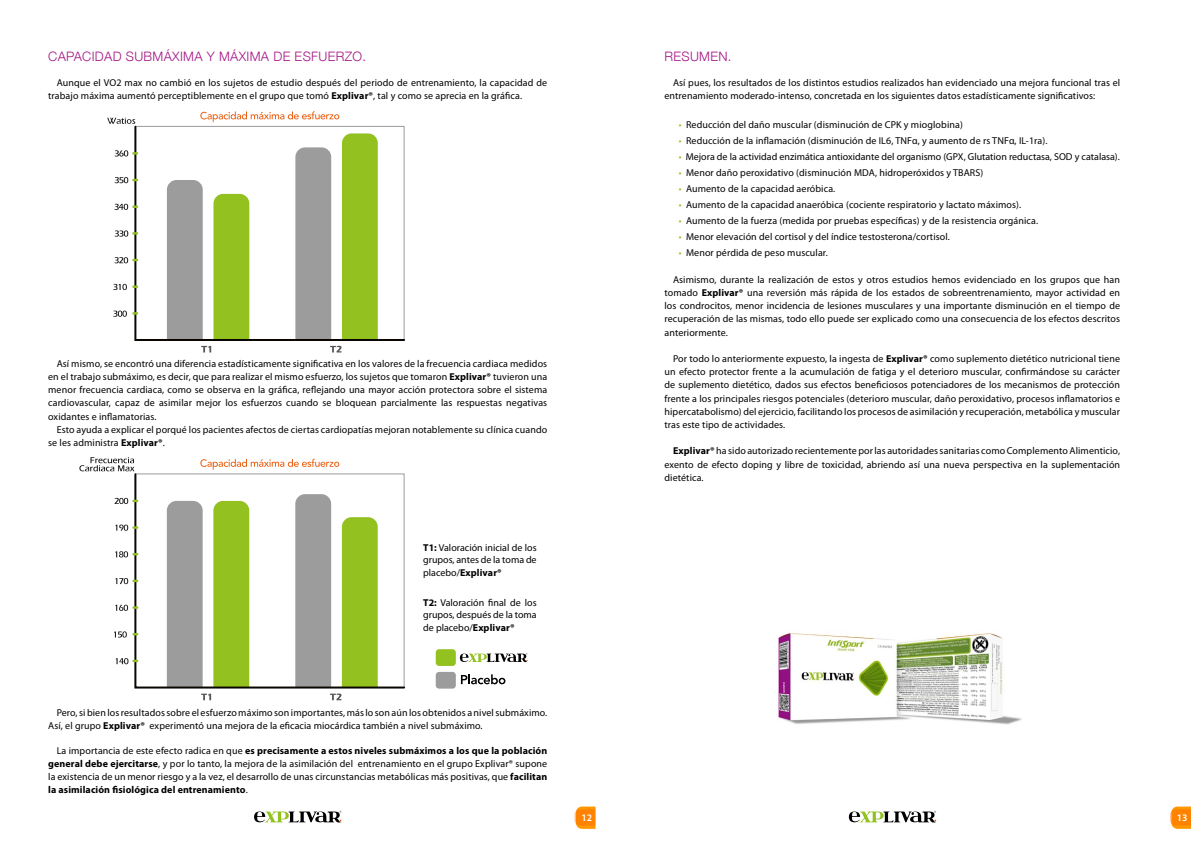
<style>
.page{position:relative;width:1191px;height:842px;background:#fff}
.page>*{position:absolute;margin:0;border:0;box-sizing:border-box;transform-origin:0 0}
.t1{font:300 13px "Helvetica Neue";letter-spacing:.025em;color:#a41586}
.t2{font:10px/13.2px "Myriad Pro";letter-spacing:.01em;color:#000}
.t3{font:700 10px "Myriad Pro";letter-spacing:.01em;color:#000}
.t4{font:600 10px "Myriad Pro";color:#fff}
.s1{font-weight:700}
.s2{font-weight:400}
.s3{color:#92c120}
</style>
<div class="page">
<svg style="left:107px;top:118px;width:28px;height:6px"></svg>
<svg style="left:330px;top:346px;width:11px;height:6px"></svg>
<svg style="left:201px;top:346px;width:10px;height:6px"></svg>
<svg style="left:200px;top:111px;width:139px;height:11px"></svg>
<svg style="left:134px;top:125px;width:271px;height:216px"></svg>
<svg style="left:113px;top:311px;width:14px;height:6px"></svg>
<svg style="left:113px;top:284px;width:14px;height:6px"></svg>
<svg style="left:133px;top:312px;width:4px;height:3px"></svg>
<svg style="left:133px;top:285px;width:4px;height:3px"></svg>
<svg style="left:114px;top:257px;width:23px;height:6px"></svg>
<svg style="left:115px;top:230px;width:22px;height:7px"></svg>
<svg style="left:115px;top:177px;width:22px;height:6px"></svg>
<svg style="left:114px;top:204px;width:23px;height:6px"></svg>
<svg style="left:115px;top:150px;width:22px;height:7px"></svg>
<svg style="left:79px;top:457px;width:55px;height:14px"></svg>
<svg style="left:201px;top:694px;width:10px;height:6px"></svg>
<svg style="left:200px;top:459px;width:139px;height:11px"></svg>
<svg style="left:133px;top:473px;width:272px;height:216px"></svg>
<svg style="left:114px;top:631px;width:13px;height:7px"></svg>
<svg style="left:116px;top:658px;width:21px;height:6px"></svg>
<svg style="left:115px;top:605px;width:22px;height:6px"></svg>
<svg style="left:116px;top:578px;width:21px;height:6px"></svg>
<svg style="left:116px;top:524px;width:21px;height:7px"></svg>
<svg style="left:115px;top:551px;width:22px;height:6px"></svg>
<svg style="left:115px;top:498px;width:22px;height:6px"></svg>
<svg style="left:849px;top:811px;width:87px;height:11px"></svg>
<svg style="left:254px;top:811px;width:87px;height:11px"></svg>
<img style="left:778px;top:633px;width:244px;height:92px">
<svg style="left:574px;top:806px;width:21px;height:23px"></svg>
<svg style="left:1170px;top:806px;width:21px;height:23px"></svg>
<div style="left:436px;top:649px;width:20px;height:17px;background:#92c120;border-radius:3px"></div>
<svg style="left:460px;top:653px;width:67px;height:9px"></svg>
<div style="left:436px;top:672px;width:20px;height:17px;background:#9c9c9c;border-radius:3px"></div>
<svg style="left:461px;top:674px;width:44px;height:10px"></svg>
<h1 class="t1" style="left:48px;top:48px;width:319px">CAPACIDAD SUBMÁXIMA Y MÁXIMA DE ESFUERZO.</h1>
<p class="t2" style="left:48px;top:76px;width:500px;text-indent:8px">Aunque el VO2 max no cambió en los sujetos de estudio después del periodo de entrenamiento, la capacidad de trabajo máxima aumentó perceptiblemente en el grupo que tomó <span class="s1">Explivar®</span>, tal y como se aprecia en la gráfica.</p>
<p class="t2" style="left:48px;top:357px;width:500px;text-align:justify;text-indent:8px">Así mismo, se encontró una diferencia estadísticamente significativa en los valores de la frecuencia cardiaca medidos en el trabajo submáximo, es decir, que para realizar el mismo esfuerzo, los sujetos que tomaron <span class="s1">Explivar®</span> tuvieron una menor frecuencia cardiaca, como se observa en la gráfica, reflejando una mayor acción protectora sobre el sistema cardiovascular, capaz de asimilar mejor los esfuerzos cuando se bloquean parcialmente las respuestas negativas oxidantes e inflamatorias.</p>
<p class="t2" style="left:48px;top:423px;width:500px;text-indent:8px">Esto ayuda a explicar el porqué los pacientes afectos de ciertas cardiopatías mejoran notablemente su clínica cuando se les administra <span class="s1">Explivar®</span>.</p>
<p class="t2" style="left:423px;top:541px;width:115px;line-height:12px"><span class="s1">T1:</span> Valoración inicial de los grupos, antes de la toma de</p>
<p class="t3" style="left:423px;top:566px;width:80px"><span class="s2">placebo/</span>Explivar®</p>
<p class="t2" style="left:423px;top:596px;width:115px;line-height:12px"><span class="s1">T2:</span> Valoración final de los grupos, después de la toma</p>
<p class="t2" style="left:423px;top:621px;width:93px">de placebo/<span class="s1">Explivar®</span></p>
<p class="t2" style="left:48px;top:706px;width:500px;line-height:12.8px;text-indent:8px">Pero, si bien los resultados sobre el esfuerzo máximo son importantes, más lo son aún los obtenidos a nivel submáximo.<br>Así, el grupo <span class="s1">Explivar®</span> experimentó una mejora de la eficacia miocárdica también a nivel submáximo.</p>
<p class="t2" style="left:48px;top:744px;width:500px;line-height:12.8px;text-align:justify;text-indent:8px">La importancia de este efecto radica en que <span class="s1">es precisamente a estos niveles submáximos a los que la población general debe ejercitarse</span>, y por lo tanto, la mejora de la asimilación del entrenamiento en el grupo Explivar® supone la existencia de un menor riesgo y a la vez, el desarrollo de unas circunstancias metabólicas más positivas, que <span class="s1">facilitan la asimilación fisiológica del entrenamiento</span>.</p>
<h1 class="t1" style="left:664px;top:48px;width:69px">RESUMEN.</h1>
<p class="t2" style="left:664px;top:76px;width:457px;text-indent:8px">Así pues, los resultados de los distintos estudios realizados han evidenciado una mejora funcional tras el entrenamiento moderado-intenso, concretada en los siguientes datos estadísticamente significativos:</p>
<p class="t2" style="left:678px;top:118px;width:286px"><span class="s3">•</span> Reducción del daño muscular (disminución de CPK y mioglobina)</p>
<p class="t2" style="left:678px;top:134px;width:370px"><span class="s3">•</span> Reducción de la inflamación (disminución de IL6, TNFα, y aumento de rs TNFα, IL-1ra).</p>
<p class="t2" style="left:678px;top:150px;width:443px"><span class="s3">•</span> Mejora de la actividad enzimática antioxidante del organismo (GPX, Glutation reductasa, SOD y catalasa).</p>
<p class="t2" style="left:678px;top:166px;width:306px"><span class="s3">•</span> Menor daño peroxidativo (disminución MDA, hidroperóxidos y TBARS)</p>
<p class="t2" style="left:678px;top:182px;width:158px"><span class="s3">•</span> Aumento de la capacidad aeróbica.</p>
<p class="t2" style="left:678px;top:198px;width:344px"><span class="s3">•</span> Aumento de la capacidad anaeróbica (cociente respiratorio y lactato máximos).</p>
<p class="t2" style="left:678px;top:214px;width:361px"><span class="s3">•</span> Aumento de la fuerza (medida por pruebas específicas) y de la resistencia orgánica.</p>
<p class="t2" style="left:678px;top:230px;width:273px"><span class="s3">•</span> Menor elevación del cortisol y del índice testosterona/cortisol.</p>
<p class="t2" style="left:678px;top:246px;width:151px"><span class="s3">•</span> Menor pérdida de peso muscular.</p>
<p class="t2" style="left:664px;top:273px;width:457px;text-align:justify;text-indent:8px">Asimismo, durante la realización de estos y otros estudios hemos evidenciado en los grupos que han tomado <span class="s1">Explivar®</span> una reversión más rápida de los estados de sobreentrenamiento, mayor actividad en los condrocitos, menor incidencia de lesiones musculares y una importante disminución en el tiempo de recuperación de las mismas, todo ello puede ser explicado como una consecuencia de los efectos descritos anteriormente.</p>
<p class="t2" style="left:664px;top:352px;width:457px;text-align:justify;text-indent:8px">Por todo lo anteriormente expuesto, la ingesta de <span class="s1">Explivar®</span> como suplemento dietético nutricional tiene un efecto protector frente a la acumulación de fatiga y el deterioro muscular, confirmándose su carácter de suplemento dietético, dados sus efectos beneficiosos potenciadores de los mecanismos de protección frente a los principales riesgos potenciales (deterioro muscular, daño peroxidativo, procesos inflamatorios e hipercatabolismo) del ejercicio, facilitando los procesos de asimilación y recuperación, metabólica y muscular tras este tipo de actividades.</p>
<p class="t2" style="left:664px;top:444px;width:457px;text-align:justify;text-indent:8px"><span class="s1">Explivar®</span> ha sido autorizado recientemente por las autoridades sanitarias como Complemento Alimenticio, exento de efecto doping y libre de toxicidad, abriendo así una nueva perspectiva en la suplementación dietética.</p>
<p class="t4" style="left:581px;top:811px;width:12px">12</p>
<p class="t4" style="left:1176px;top:811px;width:12px">13</p>
</div>
